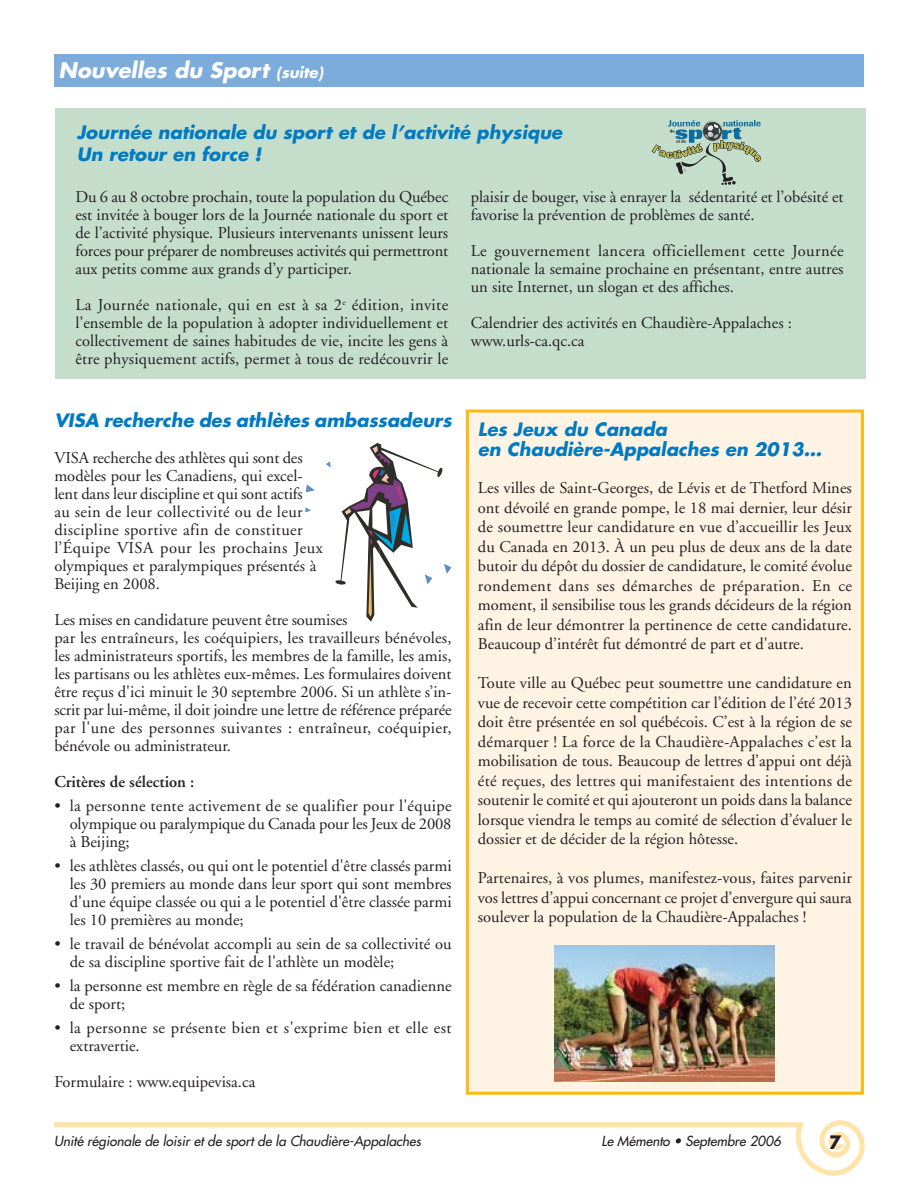
<style>
.page{position:relative;width:918px;height:1188px;background:#fff}
.page>*{position:absolute;margin:0;border:0;box-sizing:border-box;transform-origin:0 0}
.t1{font:italic 700 21px "Futura";color:#fff}
.t2{font:italic 700 18px/22.5px "Futura";color:#007ac2}
.t3{font:700 18px "Futura";color:#231f20}
.t4{font:16.5px/18px "Adobe Garamond";color:#231f20;text-align:justify}
.t5{font:16.5px/18px "Adobe Garamond";letter-spacing:.025em;color:#231f20}
.t6{font:600 16.5px "Adobe Garamond";color:#231f20}
.t7{font:italic 13.5px "Futura";color:#231f20}
.s1{font-size:15px}
</style>
<div class="page">
<svg style="left:54px;top:1120px;width:811px;height:56px"></svg>
<div style="left:54px;top:54px;width:810px;height:24px;background:#7bacdc"></div>
<div style="left:54px;top:78px;width:810px;height:9px;background:#7bacdc"></div>
<div style="left:55px;top:108px;width:811px;height:270px;background:#c5decb"></div>
<svg style="left:652px;top:120px;width:109px;height:65px"></svg>
<div style="left:467px;top:411px;width:395px;height:682px;background:#fff4e4"></div>
<div style="left:466px;top:410px;width:398px;height:685px;border:3px solid #fdb813"></div>
<svg style="left:305px;top:507px;width:6px;height:5px"></svg>
<svg style="left:306px;top:484px;width:9px;height:8px"></svg>
<svg style="left:326px;top:443px;width:125px;height:179px"></svg>
<img style="left:554px;top:945px;width:220px;height:136px">
<p class="t1" style="left:59px;top:61px;width:269px">Nouvelles du Sport <span class="s1">(suite)</span></p>
<p class="t2" style="left:77px;top:123px;width:490px">Journée nationale du sport et de l’activité physique<br>Un retour en force !</p>
<p class="t4" style="left:75px;top:190px;width:374px">Du 6 au 8 octobre prochain, toute la population du Québec est invitée à bouger lors de la Journée nationale du sport et de l’activité physique. Plusieurs intervenants unissent leurs forces pour préparer de nombreuses activités qui permettront aux petits comme aux grands d’y participer.</p>
<p class="t4" style="left:75px;top:298px;width:374px">La Journée nationale, qui en est à sa 2<sup>e</sup> édition, invite l’ensemble de la population à adopter individuellement et collectivement de saines habitudes de vie, incite les gens à être physiquement actifs, permet à tous de redécouvrir le</p>
<p class="t2" style="left:54px;top:410px;width:402px">VISA recherche des athlètes ambassadeurs</p>
<p class="t4" style="left:54px;top:450px;width:270px;text-align:left">VISA recherche des athlètes qui sont des modèles pour les Canadiens, qui excel&shy;lent dans leur discipline et qui sont actifs<br>au sein de leur collectivité ou de leur discipline sportive afin de constituer l’Équipe VISA pour les prochains Jeux olympiques et paralympiques présentés à Beijing en 2008.</p>
<p class="t4" style="left:54px;top:612px;width:399px;text-align:left">Les mises en candidature peuvent être soumises<br>par les entraîneurs, les coéquipiers, les travailleurs bénévoles, les administrateurs sportifs, les membres de la famille, les amis, les partisans ou les athlètes eux-mêmes. Les formulaires doivent être reçus d'ici minuit le 30 septembre 2006. Si un athlète s’in&shy;scrit par lui-même, il doit joindre une lettre de référence préparée par l'une des personnes suivantes : entraîneur, coéquipier, bénévole ou administrateur.</p>
<p class="t6" style="left:54px;top:775px;width:142px">Critères de sélection :</p>
<p class="t4" style="left:70px;top:798px;width:383px;text-indent:-15px">• la personne tente activement de se qualifier pour l'équipe olympique ou paralympique du Canada pour les Jeux de 2008 à Beijing;</p>
<p class="t4" style="left:70px;top:858px;width:383px;text-indent:-15px">• les athlètes classés, ou qui ont le potentiel d'être classés parmi les 30 premiers au monde dans leur sport qui sont membres d'une équipe classée ou qui a le potentiel d'être classée parmi les 10 premières au monde;</p>
<p class="t4" style="left:70px;top:936px;width:383px;text-indent:-15px">• le travail de bénévolat accompli au sein de sa collectivité ou de sa discipline sportive fait de l'athlète un modèle;</p>
<p class="t4" style="left:70px;top:978px;width:383px;text-indent:-15px">• la personne est membre en règle de sa fédération canadienne de sport;</p>
<p class="t5" style="left:70px;top:1020px;width:383px;text-indent:-15px">• la personne se présente bien et s'exprime bien et elle est extravertie.</p>
<p class="t4" style="left:54px;top:1074px;width:203px">Formulaire : www.equipevisa.ca</p>
<p class="t4" style="left:471px;top:190px;width:374px">plaisir de bouger, vise à enrayer la sédentarité et l’obésité et favorise la prévention de problèmes de santé.</p>
<p class="t4" style="left:471px;top:244px;width:374px">Le gouvernement lancera officiellement cette Journée nationale la semaine prochaine en présentant, entre autres un site Internet, un slogan et des affiches.</p>
<p class="t4" style="left:471px;top:316px;width:323px">Calendrier des activités en Chaudière-Appalaches : www.urls-ca.qc.ca</p>
<p class="t2" style="left:478px;top:422px;width:348px;line-height:19.5px">Les Jeux du Canada<br>en Chaudière-Appalaches en 2013…</p>
<p class="t4" style="left:478px;top:480px;width:376px;line-height:19.5px">Les villes de Saint-Georges, de Lévis et de Thetford Mines ont dévoilé en grande pompe, le 18 mai dernier, leur désir de soumettre leur candidature en vue d’accueillir les Jeux du Canada en 2013. À un peu plus de deux ans de la date butoir du dépôt du dossier de candidature, le comité évolue rondement dans ses démarches de préparation. En ce moment, il sensibilise tous les grands décideurs de la région afin de leur démontrer la pertinence de cette candidature.<br>Beaucoup d’intérêt fut démontré de part et d'autre.</p>
<p class="t4" style="left:478px;top:675px;width:376px;line-height:19.5px">Toute ville au Québec peut soumettre une candidature en vue de recevoir cette compétition car l’édition de l’été 2013 doit être présentée en sol québécois. C’est à la région de se démarquer ! La force de la Chaudière-Appalaches c’est la mobilisation de tous. Beaucoup de lettres d’appui ont déjà été reçues, des lettres qui manifestaient des intentions de soutenir le comité et qui ajouteront un poids dans la balance lorsque viendra le temps au comité de sélection d’évaluer le dossier et de décider de la région hôtesse.</p>
<p class="t4" style="left:478px;top:870px;width:376px;line-height:19.5px">Partenaires, à vos plumes, manifestez-vous, faites parvenir vos lettres d’appui concernant ce projet d’envergure qui saura soulever la population de la Chaudière-Appalaches !</p>
<p class="t7" style="left:54px;top:1134px;width:371px">Unité régionale de loisir et de sport de la Chaudière-Appalaches</p>
<p class="t7" style="left:602px;top:1134px;width:183px">Le Mémento • Septembre 2006</p>
<p class="t3" style="left:829px;top:1134px;width:14px">7</p>
</div>
